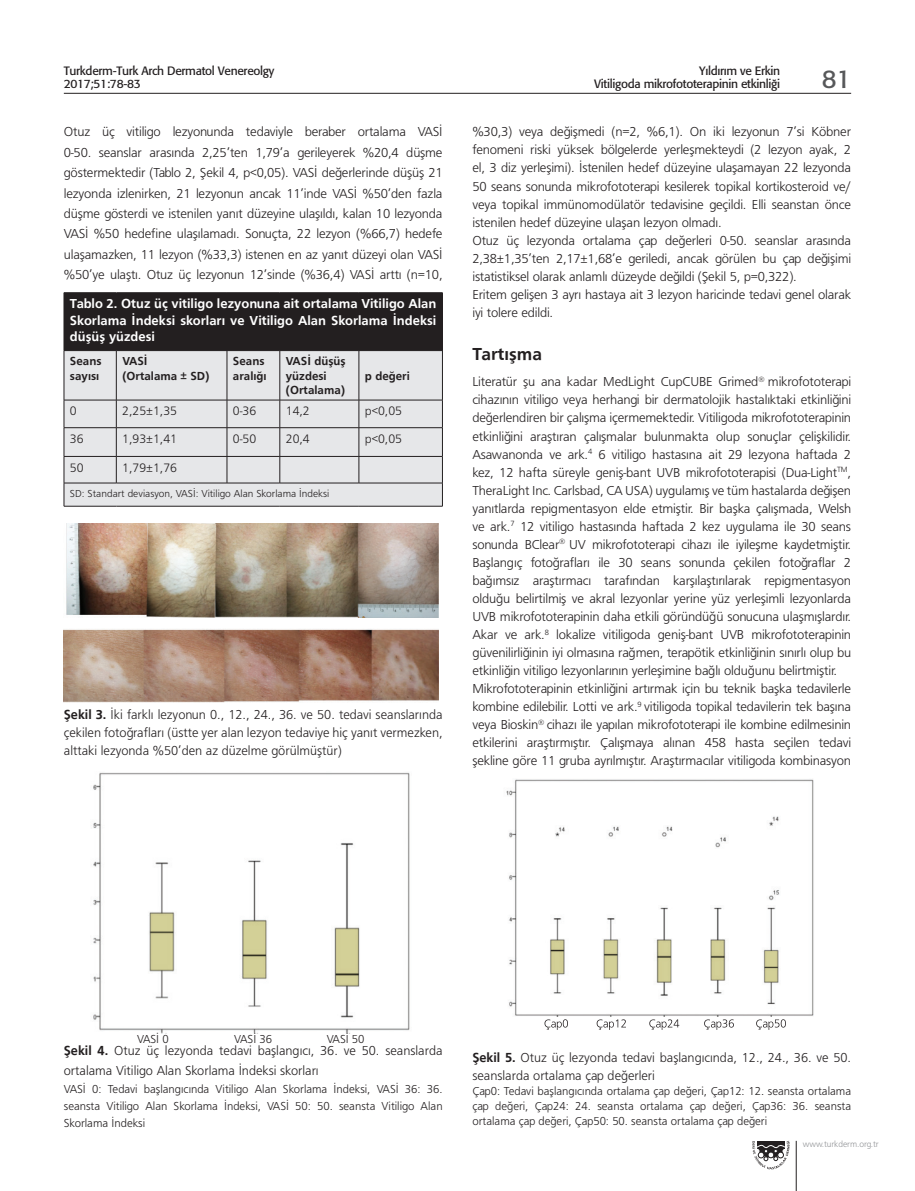
<style>
.page{position:relative;width:915px;height:1191px;background:#fff}
.page>*{position:absolute;margin:0;border:0;box-sizing:border-box;transform-origin:0 0}
.t1{font:25.5px "Formata Tr";color:#57585a}
.t2{font:18px "Frugal Bold Tr";color:#231f20}
.t3{font:13.5px/18px "Frugal Normal Tr";letter-spacing:-.015em;color:#231f20}
.t4{font:13.5px/16.2px "Frugal Bold Tr";color:#fff;text-align:justify}
.t5{font:12.75px "Frugal Normal Tr";color:#231f20}
.t6{font:12px/17.2px "Frugal Normal Tr";color:#231f20;text-align:justify}
.t7{font:12px/12.8px "Formata Tr";letter-spacing:-.025em;color:#231f20;text-align:right}
.t8{font:12px/14.4px "Frugal Bold Tr";color:#231f20}
.t9{font:10.5px "Frugal Normal Tr";color:#231f20}
.t10{font:9px "Frugal Normal Tr";letter-spacing:-.01em;color:#939598}
.s1{font-family:"Frugal Bold Tr"}
</style>
<div class="page">
<svg style="left:752px;top:1140px;width:37px;height:29px"></svg>
<hr style="left:795px;top:1140px;width:1px;height:51px;background:#231f20">
<hr style="left:64px;top:93px;width:786px;height:1px;background:#231f20">
<img style="left:64px;top:523px;width:374px;height:179px">
<img style="left:506px;top:779px;width:308px;height:238px">
<div style="left:64px;top:293px;width:378px;height:57px;background:#231f20"></div>
<div style="left:65px;top:351px;width:377px;height:155px;background:#e6e7e9"></div>
<hr style="left:64px;top:292px;width:52px;height:1px;background:#231f20">
<hr style="left:116px;top:292px;width:111px;height:1px;background:#231f20">
<hr style="left:227px;top:292px;width:53px;height:1px;background:#231f20">
<hr style="left:280px;top:292px;width:79px;height:1px;background:#231f20">
<hr style="left:359px;top:292px;width:83px;height:1px;background:#231f20">
<hr style="left:442px;top:293px;width:1px;height:57px;background:#231f20">
<hr style="left:64px;top:350px;width:52px;height:1px;background:#231f20">
<hr style="left:64px;top:351px;width:1px;height:49px;background:#231f20">
<hr style="left:116px;top:350px;width:111px;height:1px;background:#231f20">
<hr style="left:116px;top:351px;width:1px;height:49px;background:#231f20">
<hr style="left:227px;top:350px;width:53px;height:1px;background:#231f20">
<hr style="left:227px;top:351px;width:1px;height:49px;background:#231f20">
<hr style="left:280px;top:350px;width:79px;height:1px;background:#231f20">
<hr style="left:279px;top:351px;width:1px;height:49px;background:#231f20">
<hr style="left:359px;top:350px;width:83px;height:1px;background:#231f20">
<hr style="left:358px;top:351px;width:1px;height:49px;background:#231f20">
<hr style="left:442px;top:351px;width:1px;height:49px;background:#231f20">
<hr style="left:64px;top:400px;width:52px;height:1px;background:#231f20">
<hr style="left:116px;top:400px;width:111px;height:1px;background:#231f20">
<hr style="left:227px;top:400px;width:53px;height:1px;background:#231f20">
<hr style="left:280px;top:400px;width:79px;height:1px;background:#231f20">
<hr style="left:359px;top:400px;width:83px;height:1px;background:#231f20">
<hr style="left:64px;top:427px;width:52px;height:1px;background:#231f20">
<hr style="left:116px;top:427px;width:111px;height:1px;background:#231f20">
<hr style="left:227px;top:427px;width:53px;height:1px;background:#231f20">
<hr style="left:280px;top:427px;width:79px;height:1px;background:#231f20">
<hr style="left:359px;top:427px;width:83px;height:1px;background:#231f20">
<hr style="left:64px;top:456px;width:52px;height:1px;background:#231f20">
<hr style="left:116px;top:456px;width:111px;height:1px;background:#231f20">
<svg style="left:116px;top:400px;width:1px;height:83px"></svg>
<hr style="left:227px;top:456px;width:53px;height:1px;background:#231f20">
<svg style="left:227px;top:400px;width:1px;height:83px"></svg>
<hr style="left:280px;top:456px;width:79px;height:1px;background:#231f20">
<svg style="left:279px;top:400px;width:1px;height:83px"></svg>
<hr style="left:359px;top:456px;width:83px;height:1px;background:#231f20">
<svg style="left:358px;top:400px;width:1px;height:83px"></svg>
<hr style="left:64px;top:483px;width:52px;height:1px;background:#231f20">
<svg style="left:64px;top:400px;width:1px;height:106px"></svg>
<hr style="left:116px;top:483px;width:111px;height:1px;background:#231f20">
<hr style="left:227px;top:483px;width:53px;height:1px;background:#231f20">
<hr style="left:280px;top:483px;width:79px;height:1px;background:#231f20">
<hr style="left:359px;top:483px;width:83px;height:1px;background:#231f20">
<svg style="left:442px;top:400px;width:1px;height:106px"></svg>
<hr style="left:64px;top:506px;width:52px;height:1px;background:#231f20">
<hr style="left:116px;top:506px;width:111px;height:1px;background:#231f20">
<hr style="left:227px;top:506px;width:53px;height:1px;background:#231f20">
<hr style="left:280px;top:506px;width:79px;height:1px;background:#231f20">
<hr style="left:359px;top:506px;width:83px;height:1px;background:#231f20">
<img style="left:93px;top:772px;width:317px;height:261px">
<svg style="left:544px;top:1019px;width:23px;height:11px"></svg>
<svg style="left:596px;top:1019px;width:29px;height:11px"></svg>
<svg style="left:649px;top:1019px;width:30px;height:11px"></svg>
<svg style="left:704px;top:1019px;width:29px;height:11px"></svg>
<svg style="left:756px;top:1019px;width:29px;height:11px"></svg>
<p class="t7" style="left:64px;top:65px;width:212px;text-align:left">Turkderm-Turk Arch Dermatol Venereolgy<br>2017;51:78-83</p>
<p class="t3" style="left:64px;top:122px;width:380px;line-height:20.4px;text-align:justify">Otuz üç vitiligo lezyonunda tedaviyle beraber ortalama VASİ 0-50. seanslar arasında 2,25’ten 1,79’a gerileyerek %20,4 düşme göstermektedir (Tablo 2, Şekil 4, p&lt;0,05). VASİ değerlerinde düşüş 21 lezyonda izlenirken, 21 lezyonun ancak 11’inde VASİ %50’den fazla düşme gösterdi ve istenilen yanıt düzeyine ulaşıldı, kalan 10 lezyonda VASİ %50 hedefine ulaşılamadı. Sonuçta, 22 lezyon (%66,7) hedefe ulaşamazken, 11 lezyon (%33,3) istenen en az yanıt düzeyi olan VASİ %50’ye ulaştı. Otuz üç lezyonun 12’sinde (%36,4) VASİ arttı (n=10,</p>
<p class="t3" style="left:472px;top:123px;width:380px">%30,3) veya değişmedi (n=2, %6,1). On iki lezyonun 7’si Köbner fenomeni riski yüksek bölgelerde yerleşmekteydi (2 lezyon ayak, 2 el, 3 diz yerleşimi). İstenilen hedef düzeyine ulaşamayan 22 lezyonda 50 seans sonunda mikrofototerapi kesilerek topikal kortikosteroid ve/ veya topikal immünomodülatör tedavisine geçildi. Elli seanstan önce istenilen hedef düzeyine ulaşan lezyon olmadı.<br>Otuz üç lezyonda ortalama çap değerleri 0-50. seanslar arasında 2,38±1,35’ten 2,17±1,68’e geriledi, ancak görülen bu çap değişimi istatistiksel olarak anlamlı düzeyde değildi (Şekil 5, p=0,322).<br>Eritem gelişen 3 ayrı hastaya ait 3 lezyon haricinde tedavi genel olarak iyi tolere edildi.</p>
<h2 class="t2" style="left:472px;top:343px;width:71px">Tartışma</h2>
<p class="t3" style="left:472px;top:373px;width:380px">Literatür şu ana kadar MedLight CupCUBE Grimed<sup>®</sup> mikrofototerapi cihazının vitiligo veya herhangi bir dermatolojik hastalıktaki etkinliğini değerlendiren bir çalışma içermemektedir. Vitiligoda mikrofototerapinin etkinliğini araştıran çalışmalar bulunmakta olup sonuçlar çelişkilidir.<br>Asawanonda ve ark.<sup>4</sup> 6 vitiligo hastasına ait 29 lezyona haftada 2 kez, 12 hafta süreyle geniş-bant UVB mikrofototerapisi (Dua-Light<sup>TM</sup>, TheraLight Inc. Carlsbad, CA USA) uygulamış ve tüm hastalarda değişen yanıtlarda repigmentasyon elde etmiştir. Bir başka çalışmada, Welsh ve ark.<sup>7</sup> 12 vitiligo hastasında haftada 2 kez uygulama ile 30 seans sonunda BClear<sup>®</sup> UV mikrofototerapi cihazı ile iyileşme kaydetmiştir.<br>Başlangıç fotoğrafları ile 30 seans sonunda çekilen fotoğraflar 2 bağımsız araştırmacı tarafından karşılaştırılarak repigmentasyon olduğu belirtilmiş ve akral lezyonlar yerine yüz yerleşimli lezyonlarda UVB mikrofototerapinin daha etkili göründüğü sonucuna ulaşmışlardır.<br>Akar ve ark.<sup>8</sup> lokalize vitiligoda geniş-bant UVB mikrofototerapinin güvenilirliğinin iyi olmasına rağmen, terapötik etkinliğinin sınırlı olup bu etkinliğin vitiligo lezyonlarının yerleşimine bağlı olduğunu belirtmiştir.<br>Mikrofototerapinin etkinliğini artırmak için bu teknik başka tedavilerle kombine edilebilir. Lotti ve ark.<sup>9</sup> vitiligoda topikal tedavilerin tek başına veya Bioskin<sup>®</sup> cihazı ile yapılan mikrofototerapi ile kombine edilmesinin etkilerini araştırmıştır. Çalışmaya alınan 458 hasta seçilen tedavi şekline göre 11 gruba ayrılmıştır. Araştırmacılar vitiligoda kombinasyon</p>
<p class="t7" style="left:594px;top:65px;width:187px">Yıldırım ve Erkin<br>Vitiligoda mikrofototerapinin etkinliği</p>
<h1 class="t1" style="left:821px;top:64px;width:31px">81</h1>
<p class="t4" style="left:70px;top:295px;width:368px">Tablo 2. Otuz üç vitiligo lezyonuna ait ortalama Vitiligo Alan Skorlama İndeksi skorları ve Vitiligo Alan Skorlama İndeksi düşüş yüzdesi</p>
<p class="t8" style="left:70px;top:354px;width:33px">Seans sayısı</p>
<p class="t8" style="left:122px;top:354px;width:89px">VASİ<br>(Ortalama ± SD)</p>
<p class="t8" style="left:233px;top:354px;width:35px">Seans aralığı</p>
<p class="t8" style="left:286px;top:354px;width:61px">VASİ düşüş yüzdesi (Ortalama)</p>
<p class="t8" style="left:365px;top:368px;width:46px">p değeri</p>
<p class="t5" style="left:70px;top:404px;width:8px">0</p>
<p class="t5" style="left:122px;top:404px;width:56px">2,25±1,35</p>
<p class="t5" style="left:233px;top:404px;width:25px">0-36</p>
<p class="t5" style="left:286px;top:404px;width:25px">14,2</p>
<p class="t5" style="left:365px;top:404px;width:39px">p&lt;0,05</p>
<p class="t5" style="left:70px;top:431px;width:15px">36</p>
<p class="t5" style="left:122px;top:431px;width:56px">1,93±1,41</p>
<p class="t5" style="left:233px;top:431px;width:25px">0-50</p>
<p class="t5" style="left:286px;top:431px;width:25px">20,4</p>
<p class="t5" style="left:365px;top:431px;width:39px">p&lt;0,05</p>
<p class="t5" style="left:70px;top:460px;width:15px">50</p>
<p class="t5" style="left:122px;top:460px;width:56px">1,79±1,76</p>
<p class="t9" style="left:70px;top:487px;width:261px">SD: Standart deviasyon, VASİ: Vitiligo Alan Skorlama İndeksi</p>
<p class="t3" style="left:64px;top:705px;width:380px;text-align:justify"><span class="s1">Şekil 3.</span> İki farklı lezyonun 0., 12., 24., 36. ve 50. tedavi seanslarında çekilen fotoğrafları (üstte yer alan lezyon tedaviye hiç yanıt vermezken, alttaki lezyonda %50’den az düzelme görülmüştür)</p>
<p class="t6" style="left:137px;top:1030px;width:33px">VASİ 0</p>
<p class="t6" style="left:234px;top:1030px;width:39px">VASİ 36</p>
<p class="t6" style="left:326px;top:1030px;width:39px">VASİ 50</p>
<p class="t3" style="left:64px;top:1040px;width:380px;line-height:20.2px"><span class="s1">Şekil 4.</span> Otuz üç lezyonda tedavi başlangıcı, 36. ve 50. seanslarda ortalama Vitiligo Alan Skorlama İndeksi skorları</p>
<p class="t6" style="left:64px;top:1080px;width:380px">VASİ 0: Tedavi başlangıcında Vitiligo Alan Skorlama İndeksi, VASİ 36: 36. seansta Vitiligo Alan Skorlama İndeksi, VASİ 50: 50. seansta Vitiligo Alan Skorlama İndeksi</p>
<p class="t3" style="left:472px;top:1048px;width:380px"><span class="s1">Şekil 5.</span> Otuz üç lezyonda tedavi başlangıcında, 12., 24., 36. ve 50. seanslarda ortalama çap değerleri</p>
<p class="t6" style="left:472px;top:1083px;width:380px;line-height:15px">Çap0: Tedavi başlangıcında ortalama çap değeri, Çap12: 12. seansta ortalama çap değeri, Çap24: 24. seansta ortalama çap değeri, Çap36: 36. seansta ortalama çap değeri, Çap50: 50. seansta ortalama çap değeri</p>
<p class="t10" style="left:802px;top:1139px;width:77px">www.turkderm.org.tr</p>
</div>
